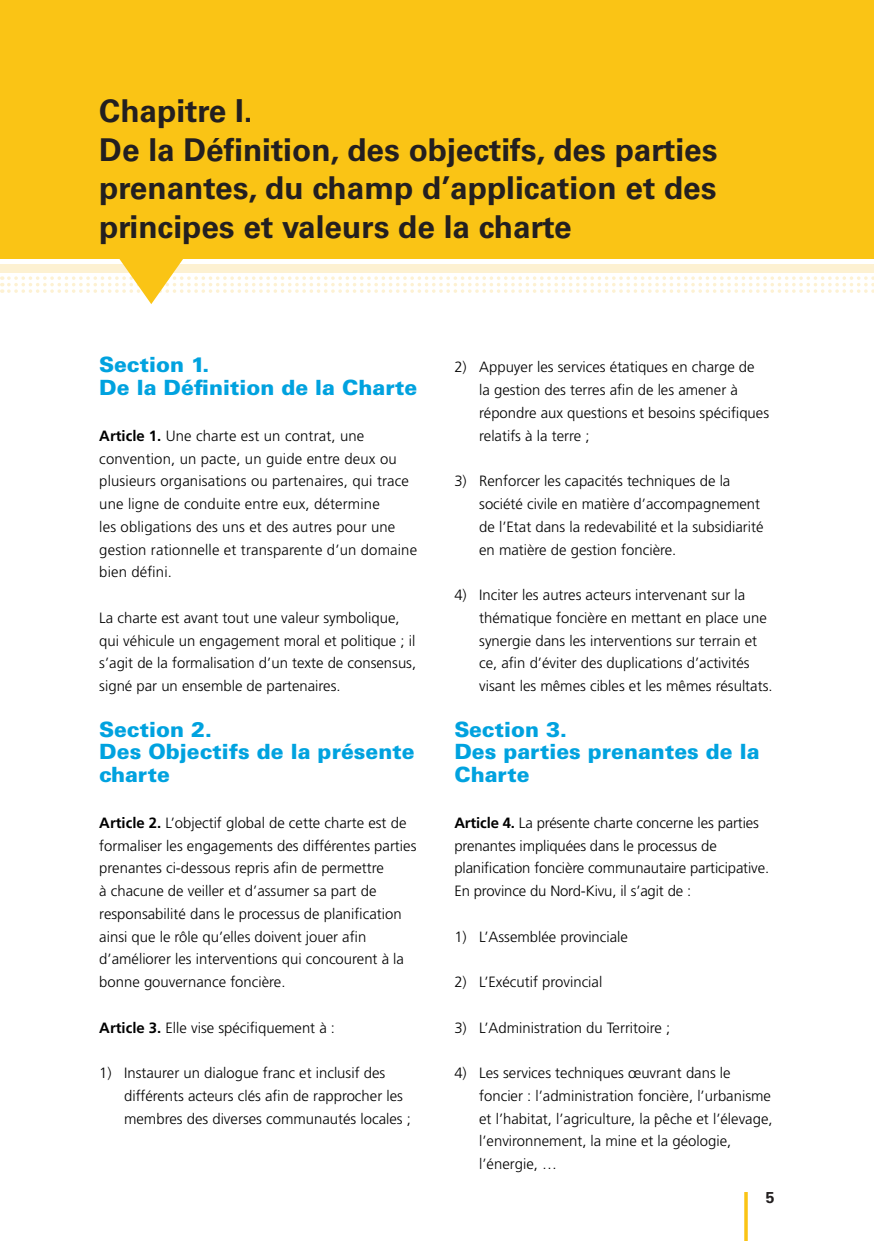
<style>
.page{position:relative;width:874px;height:1241px;background:#fff}
.page>*{position:absolute;margin:0;border:0;box-sizing:border-box;transform-origin:0 0}
.Chapter_heading1{font:700 31.5px/38.5px "Univers LT Std";color:#231f20;text-align:justify}
.Title_2{font:900 21px/22.8px "Univers LT Std";color:#00a2df}
.t1{font:700 15.75px "Univers LT Std";color:#231f20}
.Bodytext{font:300 14.88px/22.8px "Frutiger LT Std";color:#000}
.Numbered_text{font:300 14.88px/22.8px "Frutiger LT Std";color:#000}
.s1{font-weight:700}
</style>
<div class="page">
<svg style="left:744px;top:1192px;width:3px;height:48px"></svg>
<svg style="left:2px;top:276px;width:1px;height:17px"></svg>
<div style="left:0;top:0;width:873px;height:258px;background:#fac415"></div>
<svg style="left:9px;top:251px;width:865px;height:53px"></svg>
<p class="Chapter_heading1" style="left:99px;top:92px;width:155px">Chapitre I.</p>
<p class="Chapter_heading1" style="left:99px;top:130px;width:619px">De la Définition, des objectifs, des parties prenantes, du champ d’application et des principes et valeurs de la charte</p>
<p class="Title_2" style="left:99px;top:353px;width:112px">Section 1.</p>
<p class="Title_2" style="left:99px;top:376px;width:319px">De la Définition de la Charte</p>
<p class="Bodytext" style="left:99px;top:424px;width:319px"><span class="s1">Article 1.</span> Une charte est un contrat, une convention, un pacte, un guide entre deux ou plusieurs organisations ou partenaires, qui trace une ligne de conduite entre eux, détermine<br>les obligations des uns et des autres pour une gestion rationnelle et transparente d’un domaine bien défini.</p>
<p class="Bodytext" style="left:99px;top:606px;width:318px">La charte est avant tout une valeur symbolique, qui véhicule un engagement moral et politique ; il s’agit de la formalisation d’un texte de consensus, signé par un ensemble de partenaires.</p>
<p class="Title_2" style="left:99px;top:717px;width:114px">Section 2.</p>
<p class="Title_2" style="left:99px;top:740px;width:316px">Des Objectifs de la présente charte</p>
<p class="Bodytext" style="left:99px;top:811px;width:318px"><span class="s1">Article 2.</span> L’objectif global de cette charte est de formaliser les engagements des différentes parties prenantes ci-dessous repris afin de permettre<br>à chacune de veiller et d’assumer sa part de responsabilité dans le processus de planification ainsi que le rôle qu’elles doivent jouer afin d’améliorer les interventions qui concourent à la bonne gouvernance foncière.</p>
<p class="Bodytext" style="left:99px;top:1016px;width:237px"><span class="s1">Article 3.</span> Elle vise spécifiquement à :</p>
<p class="Numbered_text" style="left:124px;top:1061px;width:288px;text-indent:-25px">1) Instaurer un dialogue franc et inclusif des différents acteurs clés afin de rapprocher les membres des diverses communautés locales ;</p>
<p class="Numbered_text" style="left:479px;top:356px;width:291px;text-indent:-25px">2) Appuyer les services étatiques en charge de la gestion des terres afin de les amener à répondre aux questions et besoins spécifiques relatifs à la terre ;</p>
<p class="Numbered_text" style="left:479px;top:470px;width:286px;text-indent:-25px">3) Renforcer les capacités techniques de la société civile en matière d’accompagnement de l’Etat dans la redevabilité et la subsidiarité en matière de gestion foncière.</p>
<p class="Numbered_text" style="left:479px;top:583px;width:295px;text-indent:-25px">4) Inciter les autres acteurs intervenant sur la thématique foncière en mettant en place une synergie dans les interventions sur terrain et ce, afin d’éviter des duplications d’activités visant les mêmes cibles et les mêmes résultats.</p>
<p class="Title_2" style="left:454px;top:717px;width:114px">Section 3.</p>
<p class="Title_2" style="left:454px;top:740px;width:306px">Des parties prenantes de la<br>Charte</p>
<p class="Bodytext" style="left:454px;top:811px;width:316px"><span class="s1">Article 4.</span> La présente charte concerne les parties prenantes impliquées dans le processus de planification foncière communautaire participative.<br>En province du Nord-Kivu, il s’agit de :</p>
<p class="Numbered_text" style="left:454px;top:925px;width:175px">1) L’Assemblée provinciale</p>
<p class="Numbered_text" style="left:454px;top:970px;width:149px">2) L’Exécutif provincial</p>
<p class="Numbered_text" style="left:454px;top:1016px;width:217px">3) L’Administration du Territoire ;</p>
<p class="Numbered_text" style="left:479px;top:1061px;width:295px;text-indent:-25px">4) Les services techniques œuvrant dans le foncier : l’administration foncière, l’urbanisme et l’habitat, l’agriculture, la pêche et l’élevage, l’environnement, la mine et la géologie, l’énergie, …</p>
<p class="t1" style="left:765px;top:1188px;width:10px">5</p>
</div>
